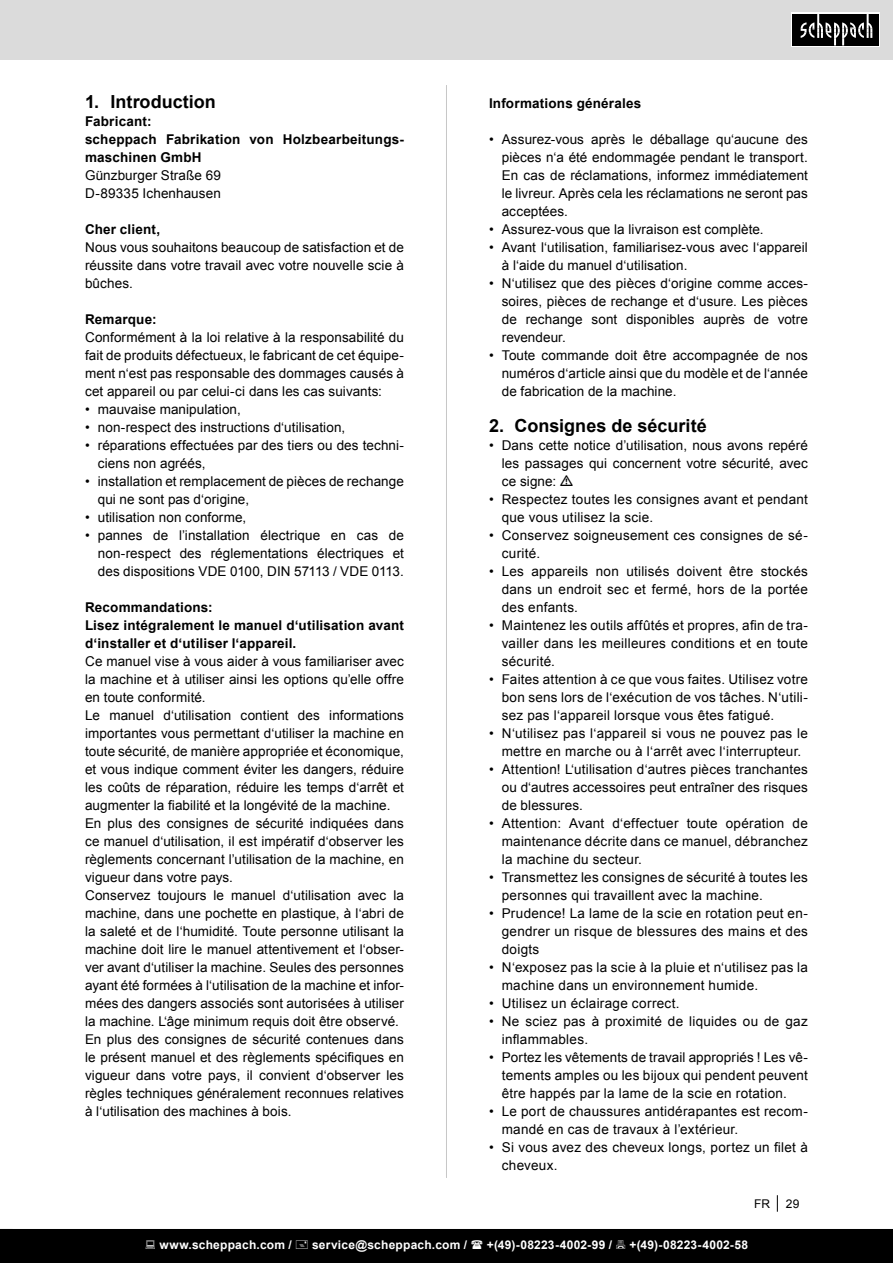
<style>
.page{position:relative;width:893px;height:1263px;background:#fff}
.page>*{position:absolute;margin:0;border:0;box-sizing:border-box;transform-origin:0 0}
.t1{font:700 18px "Arial";color:#000}
.t2{font:13.5px/18px "Arial";letter-spacing:.01em;color:#000;text-align:justify}
.t3{font:700 13.5px/18px "Arial";letter-spacing:.015em;color:#000}
.t4{font:700 12px "Arial";letter-spacing:.02em;color:#fff}
.t5{font:12px "Arial";color:#000}
</style>
<div class="page">
<div style="left:0;top:0;width:893px;height:60px;background:#dbdbdb"></div>
<svg style="left:777px;top:1195px;width:1px;height:17px"></svg>
<hr style="left:446px;top:85px;width:1px;height:1093px;background:#c7c7c7">
<div style="left:791px;top:13px;width:89px;height:34px;background:#000"></div>
<svg style="left:801px;top:14px;width:71px;height:31px"></svg>
<div style="left:0;top:1229px;width:893px;height:34px;background:#000"></div>
<p class="t1" style="left:85px;top:90px;width:132px">1. Introduction</p>
<p class="t3" style="left:85px;top:113px;width:68px">Fabricant:</p>
<p class="t3" style="left:85px;top:131px;width:320px">scheppach Fabrikation von Holzbearbeitungs&shy;maschinen GmbH</p>
<p class="t2" style="left:85px;top:166px;width:137px">Günzburger Straße 69</p>
<p class="t2" style="left:85px;top:184px;width:137px">D-89335 Ichenhausen</p>
<p class="t3" style="left:85px;top:221px;width:77px">Cher client,</p>
<p class="t2" style="left:85px;top:238px;width:320px">Nous vous souhaitons beaucoup de satisfaction et de réussite dans votre travail avec votre nouvelle scie à bûches.</p>
<p class="t3" style="left:85px;top:311px;width:73px">Remarque:</p>
<p class="t2" style="left:85px;top:328px;width:320px">Conformément à la loi relative à la responsabilité du fait de produits défectueux, le fabricant de cet équipe&shy;ment n‘est pas responsable des dommages causés à cet appareil ou par celui-ci dans les cas suivants:</p>
<p class="t2" style="left:85px;top:400px;width:157px">• mauvaise manipulation,</p>
<p class="t2" style="left:85px;top:418px;width:262px">• non-respect des instructions d‘utilisation,</p>
<p class="t2" style="left:98px;top:436px;width:308px;text-indent:-13px">• réparations effectuées par des tiers ou des techni&shy;ciens non agréés,</p>
<p class="t2" style="left:98px;top:472px;width:308px;text-indent:-13px">• installation et remplacement de pièces de rechange qui ne sont pas d‘origine,</p>
<p class="t2" style="left:85px;top:508px;width:163px">• utilisation non conforme,</p>
<p class="t2" style="left:98px;top:526px;width:308px;text-indent:-13px">• pannes de l’installation électrique en cas de non-respect des réglementations électriques et des dispositions VDE 0100, DIN 57113 / VDE 0113.</p>
<p class="t3" style="left:85px;top:599px;width:129px">Recommandations:</p>
<p class="t3" style="left:85px;top:617px;width:320px">Lisez intégralement le manuel d‘utilisation avant d‘installer et d‘utiliser l‘appareil.</p>
<p class="t2" style="left:85px;top:652px;width:320px">Ce manuel vise à vous aider à vous familiariser avec la machine et à utiliser ainsi les options qu’elle offre en toute conformité.</p>
<p class="t2" style="left:85px;top:706px;width:320px">Le manuel d‘utilisation contient des informations importantes vous permettant d‘utiliser la machine en toute sécurité, de manière appropriée et économique, et vous indique comment éviter les dangers, réduire les coûts de réparation, réduire les temps d‘arrêt et augmenter la fiabilité et la longévité de la machine.</p>
<p class="t2" style="left:85px;top:814px;width:320px">En plus des consignes de sécurité indiquées dans ce manuel d‘utilisation, il est impératif d‘observer les règlements concernant l’utilisation de la machine, en vigueur dans votre pays.</p>
<p class="t2" style="left:85px;top:886px;width:320px">Conservez toujours le manuel d‘utilisation avec la machine, dans une pochette en plastique, à l‘abri de la saleté et de l‘humidité. Toute personne utilisant la machine doit lire le manuel attentivement et l‘obser&shy;ver avant d‘utiliser la machine. Seules des personnes ayant été formées à l‘utilisation de la machine et infor&shy;mées des dangers associés sont autorisées à utiliser la machine. L‘âge minimum requis doit être observé.</p>
<p class="t2" style="left:85px;top:1030px;width:320px">En plus des consignes de sécurité contenues dans le présent manuel et des règlements spécifiques en vigueur dans votre pays, il convient d‘observer les règles techniques généralement reconnues relatives à l‘utilisation des machines à bois.</p>
<p class="t3" style="left:489px;top:95px;width:154px">Informations générales</p>
<p class="t2" style="left:502px;top:130px;width:308px;text-indent:-13px">• Assurez-vous après le déballage qu‘aucune des pièces n‘a été endommagée pendant le transport.<br>En cas de réclamations, informez immédiatement le livreur. Après cela les réclamations ne seront pas acceptées.</p>
<p class="t2" style="left:489px;top:220px;width:276px">• Assurez-vous que la livraison est complète.</p>
<p class="t2" style="left:502px;top:238px;width:308px;text-indent:-13px">• Avant l‘utilisation, familiarisez-vous avec l‘appareil à l‘aide du manuel d‘utilisation.</p>
<p class="t2" style="left:502px;top:274px;width:308px;text-indent:-13px">• N‘utilisez que des pièces d‘origine comme acces&shy;soires, pièces de rechange et d‘usure. Les pièces de rechange sont disponibles auprès de votre revendeur.</p>
<p class="t2" style="left:502px;top:346px;width:308px;text-indent:-13px">• Toute commande doit être accompagnée de nos numéros d‘article ainsi que du modèle et de l‘année de fabrication de la machine.</p>
<p class="t1" style="left:489px;top:414px;width:219px">2. Consignes de sécurité</p>
<p class="t2" style="left:502px;top:436px;width:308px;text-indent:-13px">• Dans cette notice d’utilisation, nous avons repéré les passages qui concernent votre sécurité, avec ce signe:</p>
<p class="t2" style="left:502px;top:490px;width:308px;text-indent:-13px">• Respectez toutes les consignes avant et pendant que vous utilisez la scie.</p>
<p class="t2" style="left:502px;top:526px;width:308px;text-indent:-13px">• Conservez soigneusement ces consignes de sé&shy;curité.</p>
<p class="t2" style="left:502px;top:562px;width:308px;text-indent:-13px">• Les appareils non utilisés doivent être stockés dans un endroit sec et fermé, hors de la portée des enfants.</p>
<p class="t2" style="left:502px;top:616px;width:308px;text-indent:-13px">• Maintenez les outils affûtés et propres, afin de tra&shy;vailler dans les meilleures conditions et en toute sécurité.</p>
<p class="t2" style="left:502px;top:670px;width:308px;text-indent:-13px">• Faites attention à ce que vous faites. Utilisez votre bon sens lors de l‘exécution de vos tâches. N‘utili&shy;sez pas l‘appareil lorsque vous êtes fatigué.</p>
<p class="t2" style="left:489px;top:724px;width:320px;text-align:center">• N‘utilisez pas l‘appareil si vous ne pouvez pas le mettre en marche ou à l‘arrêt avec l‘interrupteur.</p>
<p class="t2" style="left:502px;top:760px;width:308px;text-indent:-13px">• Attention! L‘utilisation d‘autres pièces tranchantes ou d‘autres accessoires peut entraîner des risques de blessures.</p>
<p class="t2" style="left:502px;top:814px;width:308px;text-indent:-13px">• Attention: Avant d‘effectuer toute opération de maintenance décrite dans ce manuel, débranchez la machine du secteur.</p>
<p class="t2" style="left:502px;top:868px;width:308px;text-indent:-13px">• Transmettez les consignes de sécurité à toutes les personnes qui travaillent avec la machine.</p>
<p class="t2" style="left:502px;top:904px;width:308px;text-indent:-13px">• Prudence! La lame de la scie en rotation peut en&shy;gendrer un risque de blessures des mains et des doigts</p>
<p class="t2" style="left:502px;top:958px;width:308px;text-indent:-13px">• N‘exposez pas la scie à la pluie et n‘utilisez pas la machine dans un environnement humide.</p>
<p class="t2" style="left:489px;top:994px;width:192px">• Utilisez un éclairage correct.</p>
<p class="t2" style="left:502px;top:1012px;width:308px;text-indent:-13px">• Ne sciez pas à proximité de liquides ou de gaz inflammables.</p>
<p class="t2" style="left:502px;top:1048px;width:308px;text-indent:-13px">• Portez les vêtements de travail appropriés ! Les vê&shy;tements amples ou les bijoux qui pendent peuvent être happés par la lame de la scie en rotation.</p>
<p class="t2" style="left:502px;top:1102px;width:308px;text-indent:-13px">• Le port de chaussures antidérapantes est recom&shy;mandé en cas de travaux à l’extérieur.</p>
<p class="t2" style="left:502px;top:1138px;width:308px;text-indent:-13px">• Si vous avez des cheveux longs, portez un filet à cheveux.</p>
<p class="t5" style="left:754px;top:1196px;width:18px">FR</p>
<p class="t5" style="left:786px;top:1196px;width:15px">29</p>
<p class="t4" style="left:159px;top:1236px;width:134px">www.scheppach.com /</p>
<p class="t4" style="left:312px;top:1236px;width:157px">service@scheppach.com /</p>
<p class="t4" style="left:487px;top:1236px;width:127px">+(49)-08223-4002-99 /</p>
<p class="t4" style="left:629px;top:1236px;width:120px">+(49)-08223-4002-58</p>
</div>
